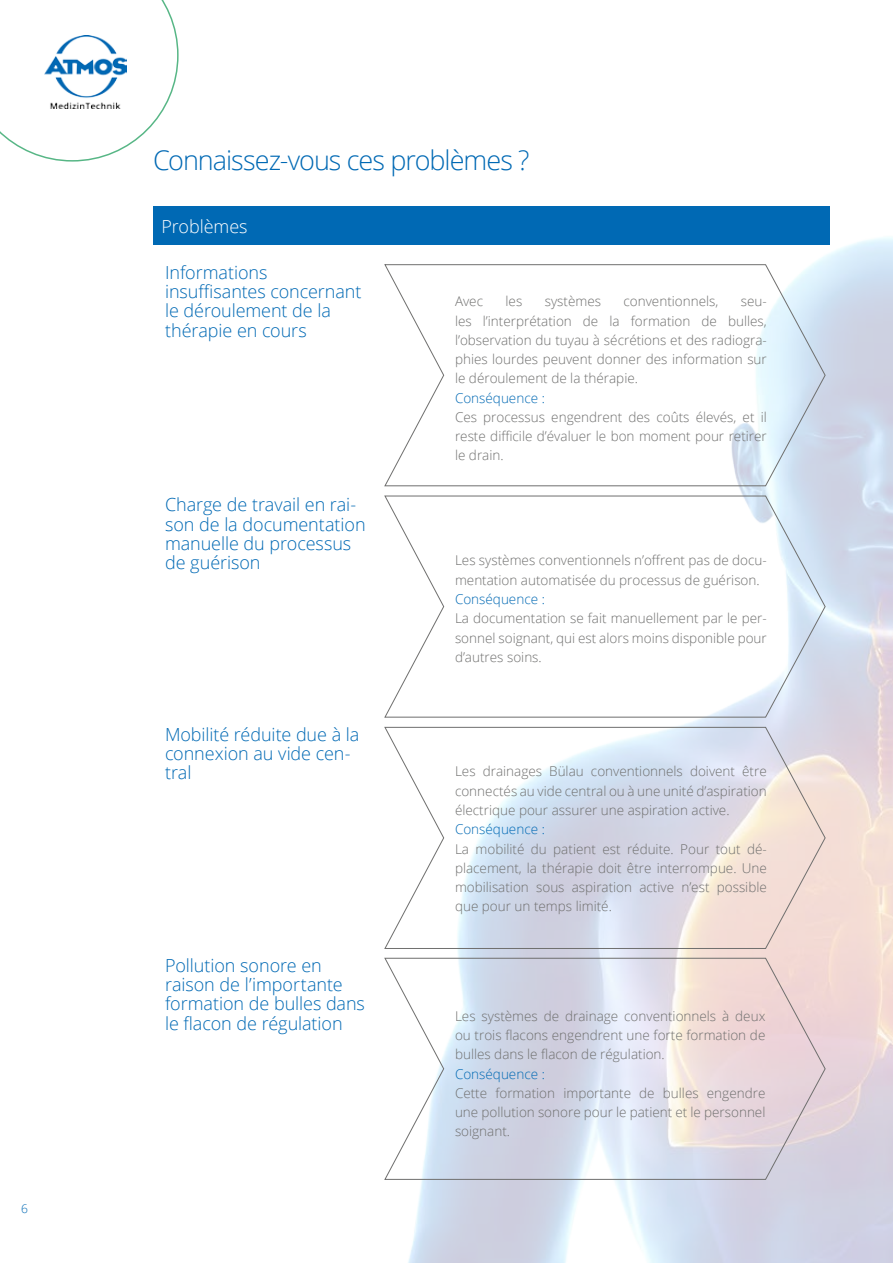
<style>
.page{position:relative;width:893px;height:1263px;background:#fff}
.page>*{position:absolute;margin:0;border:0;box-sizing:border-box;transform-origin:0 0}
.t1{font:300 27px "Open Sans";letter-spacing:-.035em;color:#0069b4}
.t2{font:300 18px/19.4px "Open Sans";letter-spacing:-.005em;color:#0069b4}
.t3{font:300 18px "Open Sans";letter-spacing:-.005em;color:#fff}
.t4{font:300 13.5px/19.4px "Open Sans";color:#6f6f6e;text-align:justify}
.t5{font:300 13.5px "Open Sans";color:#0069b4}
.t6{font:300 12px "Open Sans";color:#0069b4}
</style>
<div class="page">
<svg style="left:0;top:0;width:179px;height:162px"></svg>
<img style="left:45px;top:35px;width:82px;height:74px">
<div style="left:153px;top:207px;width:676px;height:38px;background:#0069b4"></div>
<img style="left:384px;top:207px;width:509px;height:1056px">
<svg style="left:384px;top:264px;width:441px;height:222px"></svg>
<svg style="left:384px;top:495px;width:441px;height:222px"></svg>
<svg style="left:384px;top:727px;width:441px;height:222px"></svg>
<svg style="left:384px;top:958px;width:441px;height:222px;background:#e1dee7"></svg>
<p class="t6" style="left:21px;top:1200px;width:8px">6</p>
<h1 class="t1" style="left:153px;top:141px;width:378px">Connaissez-vous ces problèmes ?</h1>
<h2 class="t3" style="left:162px;top:214px;width:88px">Problèmes</h2>
<h2 class="t2" style="left:165px;top:262px;width:198px">Informations insuffisantes concernant le déroulement de la thérapie en cours</h2>
<h2 class="t2" style="left:165px;top:495px;width:202px">Charge de travail en rai&shy;son de la documentation manuelle du processus de guérison</h2>
<h2 class="t2" style="left:165px;top:724px;width:196px">Mobilité réduite due à la connexion au vide cen&shy;tral</h2>
<h2 class="t2" style="left:165px;top:955px;width:201px">Pollution sonore en raison de l’importante formation de bulles dans le flacon de régulation</h2>
<p class="t4" style="left:455px;top:291px;width:30px">Avec</p>
<p class="t4" style="left:506px;top:291px;width:18px">les</p>
<p class="t4" style="left:545px;top:291px;width:58px">systèmes</p>
<p class="t4" style="left:623px;top:291px;width:96px">conventionnels,</p>
<p class="t4" style="left:455px;top:291px;width:313px;text-indent:286px">seu&shy;les l’interprétation de la formation de bulles, l’observation du tuyau à sécrétions et des radiogra&shy;phies lourdes peuvent donner des information sur le déroulement de la thérapie.</p>
<p class="t5" style="left:455px;top:388px;width:91px">Conséquence :</p>
<p class="t4" style="left:455px;top:407px;width:313px">Ces processus engendrent des coûts élevés, et il reste difficile d’évaluer le bon moment pour retirer le drain.</p>
<p class="t4" style="left:455px;top:550px;width:313px">Les systèmes conventionnels n’offrent pas de docu&shy;mentation automatisée du processus de guérison.</p>
<p class="t5" style="left:455px;top:590px;width:91px">Conséquence :</p>
<p class="t4" style="left:455px;top:608px;width:313px">La documentation se fait manuellement par le per&shy;sonnel soignant, qui est alors moins disponible pour d’autres soins.</p>
<p class="t4" style="left:455px;top:761px;width:313px">Les drainages Bülau conventionnels doivent être connectés au vide central ou à une unité d’aspiration électrique pour assurer une aspiration active.</p>
<p class="t5" style="left:455px;top:820px;width:91px">Conséquence :</p>
<p class="t4" style="left:455px;top:838px;width:313px">La mobilité du patient est réduite. Pour tout dé&shy;placement, la thérapie doit être interrompue. Une mobilisation sous aspiration active n’est possible que pour un temps limité.</p>
<p class="t4" style="left:455px;top:1006px;width:312px">Les systèmes de drainage conventionnels à deux ou trois flacons engendrent une forte formation de bulles dans le flacon de régulation.</p>
<p class="t5" style="left:455px;top:1064px;width:91px">Conséquence :</p>
<p class="t4" style="left:455px;top:1083px;width:312px">Cette formation importante de bulles engendre une pollution sonore pour le patient et le personnel soignant.</p>
</div>
